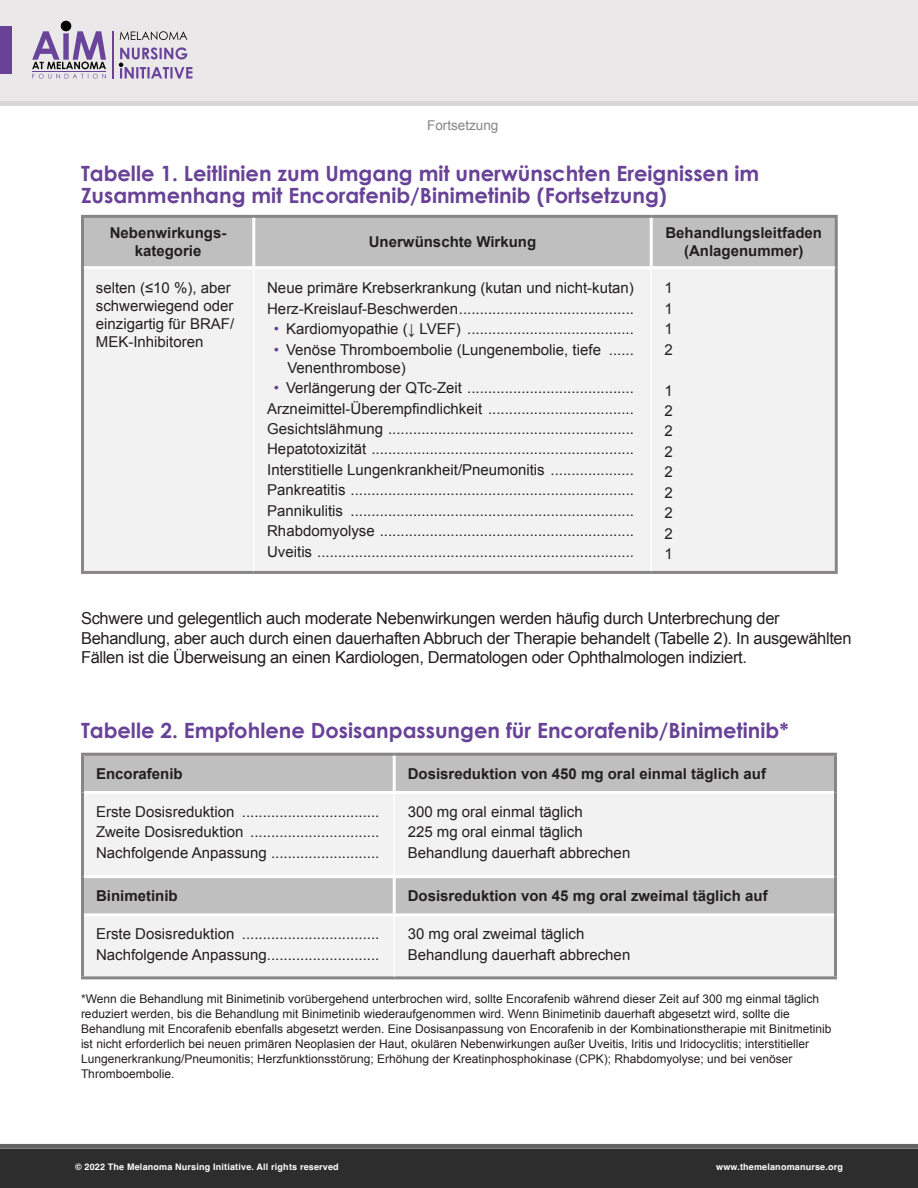
<style>
.page{position:relative;width:918px;height:1188px;background:#fff}
.page>*{position:absolute;margin:0;border:0;box-sizing:border-box;transform-origin:0 0}
.t1{font:700 21px/22.5px "Century Gothic";color:#684297}
.Paragraph_Body{font:16.5px/19.5px "Arial";letter-spacing:-.02em;color:#231f20}
.Table_Text_1{font:15px/18px "Arial";color:#231f20}
.Colnum_Title{font:700 15px/18px "Arial";color:#231f20;text-align:center}
.t2{font:13.5px "Arial";color:#878586}
.t3{font:12px/15px "Arial";color:#231f20}
.t4{font:700 9px "Helvetica";letter-spacing:.02em;color:#fff}
.s1{color:#684297}
</style>
<div class="page">
<div style="left:0;top:0;width:918px;height:101px;background:#eae8e8"></div>
<div style="left:0;top:101px;width:918px;height:5px;background:#d9d6d7"></div>
<div style="left:0;top:26px;width:12px;height:48px;background:#684297"></div>
<svg style="left:32px;top:31px;width:74px;height:48px"></svg>
<div style="left:61px;top:21px;width:10px;height:10px;background:#040503;border-radius:50%"></div>
<hr style="left:112px;top:31px;width:2px;height:48px;background:#6a449b">
<svg style="left:120px;top:31px;width:67px;height:9px"></svg>
<svg style="left:119px;top:47px;width:73px;height:32px"></svg>
<div style="left:0;top:1149px;width:918px;height:39px;background:#2e2d2e"></div>
<svg style="left:0;top:1144px;width:918px;height:5px;background:#6a6969"></svg>
<div style="left:84px;top:756px;width:750px;height:35px;background:#bfbfbf"></div>
<svg style="left:84px;top:794px;width:750px;height:182px;fill:#f2f2f2"></svg>
<hr style="left:81px;top:756px;width:3px;height:36px;background:#878586">
<hr style="left:81px;top:753px;width:313px;height:3px;background:#878586">
<hr style="left:394px;top:753px;width:443px;height:3px;background:#878586">
<hr style="left:81px;top:877px;width:3px;height:38px;background:#878586">
<hr style="left:81px;top:792px;width:3px;height:85px;background:#878586">
<hr style="left:81px;top:915px;width:3px;height:61px;background:#878586">
<hr style="left:81px;top:976px;width:313px;height:3px;background:#878586">
<hr style="left:394px;top:976px;width:443px;height:3px;background:#878586">
<hr style="left:834px;top:756px;width:3px;height:36px;background:#878586">
<hr style="left:834px;top:792px;width:3px;height:85px;background:#878586">
<hr style="left:834px;top:877px;width:3px;height:38px;background:#878586">
<hr style="left:834px;top:915px;width:3px;height:61px;background:#878586">
<hr style="left:393px;top:794px;width:2px;height:81px;background:#fff">
<hr style="left:393px;top:916px;width:2px;height:60px;background:#fff">
<hr style="left:393px;top:756px;width:3px;height:35px;background:#fff">
<hr style="left:84px;top:875px;width:310px;height:3px;background:#fff">
<hr style="left:394px;top:875px;width:440px;height:3px;background:#fff">
<hr style="left:393px;top:878px;width:3px;height:35px;background:#fff">
<hr style="left:84px;top:913px;width:310px;height:3px;background:#fff">
<hr style="left:394px;top:913px;width:440px;height:3px;background:#fff">
<div style="left:84px;top:218px;width:751px;height:48px;background:#bfbfbf"></div>
<div style="left:84px;top:269px;width:751px;height:302px;background:#f2f2f2"></div>
<hr style="left:81px;top:218px;width:3px;height:50px;background:#878586">
<hr style="left:81px;top:215px;width:173px;height:3px;background:#878586">
<hr style="left:254px;top:215px;width:397px;height:3px;background:#878586">
<hr style="left:651px;top:215px;width:187px;height:3px;background:#878586">
<hr style="left:81px;top:268px;width:3px;height:303px;background:#878586">
<hr style="left:81px;top:571px;width:173px;height:3px;background:#878586">
<hr style="left:254px;top:571px;width:397px;height:3px;background:#878586">
<hr style="left:651px;top:571px;width:187px;height:3px;background:#878586">
<hr style="left:835px;top:218px;width:3px;height:50px;background:#878586">
<hr style="left:835px;top:268px;width:3px;height:303px;background:#878586">
<hr style="left:253px;top:269px;width:2px;height:302px;background:#fff">
<hr style="left:650px;top:269px;width:2px;height:302px;background:#fff">
<hr style="left:252px;top:218px;width:3px;height:48px;background:#fff">
<hr style="left:650px;top:218px;width:3px;height:48px;background:#fff">
<p class="t2" style="left:427px;top:117px;width:73px">Fortsetzung</p>
<p class="t1" style="left:81px;top:161px;width:680px">Tabelle 1. Leitlinien zum Umgang mit unerwünschten Ereignissen im<br>Zusammenhang mit Encorafenib/Binimetinib (Fortsetzung)</p>
<p class="Colnum_Title" style="left:110px;top:225px;width:118px">Nebenwirkungs&shy;kategorie</p>
<p class="Colnum_Title" style="left:369px;top:234px;width:169px">Unerwünschte Wirkung</p>
<p class="Colnum_Title" style="left:665px;top:225px;width:158px">Behandlungsleitfaden (Anlagenummer)</p>
<p class="Table_Text_1" style="left:96px;top:279px;width:140px">selten (≤10 %), aber schwerwiegend oder einzigartig für BRAF/<br>MEK-Inhibitoren</p>
<p class="Table_Text_1" style="left:267px;top:279px;width:368px">Neue primäre Krebserkrankung (kutan und nicht-kutan)</p>
<p class="Table_Text_1" style="left:665px;top:279px;width:10px">1</p>
<p class="Table_Text_1" style="left:665px;top:300px;width:10px">1</p>
<p class="Table_Text_1" style="left:665px;top:320px;width:10px">1</p>
<p class="Table_Text_1" style="left:665px;top:341px;width:10px">2</p>
<p class="Table_Text_1" style="left:665px;top:382px;width:10px">1</p>
<p class="Table_Text_1" style="left:665px;top:402px;width:10px">2</p>
<p class="Table_Text_1" style="left:665px;top:422px;width:10px">2</p>
<p class="Table_Text_1" style="left:665px;top:443px;width:10px">2</p>
<p class="Table_Text_1" style="left:665px;top:463px;width:10px">2</p>
<p class="Table_Text_1" style="left:665px;top:484px;width:10px">2</p>
<p class="Table_Text_1" style="left:665px;top:504px;width:10px">2</p>
<p class="Table_Text_1" style="left:665px;top:525px;width:10px">2</p>
<p class="Table_Text_1" style="left:665px;top:545px;width:10px">1</p>
<p class="Table_Text_1" style="left:267px;top:300px;width:368px">Herz-Kreislauf-Beschwerden..........................................</p>
<p class="Table_Text_1" style="left:274px;top:320px;width:362px"><span class="s1">•</span> Kardiomyopathie (↓ LVEF) ........................................</p>
<p class="Table_Text_1" style="left:287px;top:341px;width:348px;text-indent:-14px"><span class="s1">•</span> Venöse Thromboembolie (Lungenembolie, tiefe ......<br>Venenthrombose)</p>
<p class="Table_Text_1" style="left:274px;top:379px;width:362px"><span class="s1">•</span> Verlängerung der QTc-Zeit ........................................</p>
<p class="Table_Text_1" style="left:267px;top:400px;width:368px">Arzneimittel-Überempfindlichkeit ...................................</p>
<p class="Table_Text_1" style="left:267px;top:420px;width:368px">Gesichtslähmung ...........................................................</p>
<p class="Table_Text_1" style="left:267px;top:440px;width:368px">Hepatotoxizität ...............................................................</p>
<p class="Table_Text_1" style="left:267px;top:461px;width:368px">Interstitielle Lungenkrankheit/Pneumonitis ....................</p>
<p class="Table_Text_1" style="left:267px;top:481px;width:368px">Pankreatitis ....................................................................</p>
<p class="Table_Text_1" style="left:267px;top:502px;width:368px">Pannikulitis ....................................................................</p>
<p class="Table_Text_1" style="left:267px;top:522px;width:368px">Rhabdomyolyse .............................................................</p>
<p class="Table_Text_1" style="left:267px;top:543px;width:368px">Uveitis ............................................................................</p>
<p class="Paragraph_Body" style="left:81px;top:609px;width:772px">Schwere und gelegentlich auch moderate Nebenwirkungen werden häufig durch Unterbrechung der<br>Behandlung, aber auch durch einen dauerhaften Abbruch der Therapie behandelt (Tabelle 2). In ausgewählten<br>Fällen ist die Überweisung an einen Kardiologen, Dermatologen oder Ophthalmologen indiziert.</p>
<p class="t1" style="left:81px;top:718px;width:709px">Tabelle 2. Empfohlene Dosisanpassungen für Encorafenib/Binimetinib*</p>
<p class="Colnum_Title" style="left:96px;top:765px;width:88px">Encorafenib</p>
<p class="Colnum_Title" style="left:408px;top:765px;width:360px">Dosisreduktion von 450 mg oral einmal täglich auf</p>
<p class="Table_Text_1" style="left:96px;top:803px;width:285px">Erste Dosisreduktion .................................</p>
<p class="Table_Text_1" style="left:96px;top:823px;width:285px">Zweite Dosisreduktion ...............................</p>
<p class="Table_Text_1" style="left:96px;top:844px;width:285px">Nachfolgende Anpassung ..........................</p>
<p class="Table_Text_1" style="left:408px;top:803px;width:177px">300 mg oral einmal täglich</p>
<p class="Table_Text_1" style="left:408px;top:823px;width:177px">225 mg oral einmal täglich</p>
<p class="Table_Text_1" style="left:408px;top:844px;width:224px">Behandlung dauerhaft abbrechen</p>
<p class="Colnum_Title" style="left:96px;top:887px;width:83px">Binimetinib</p>
<p class="Colnum_Title" style="left:408px;top:887px;width:362px">Dosisreduktion von 45 mg oral zweimal täglich auf</p>
<p class="Table_Text_1" style="left:96px;top:925px;width:285px">Erste Dosisreduktion .................................</p>
<p class="Table_Text_1" style="left:96px;top:946px;width:285px">Nachfolgende Anpassung...........................</p>
<p class="Table_Text_1" style="left:408px;top:925px;width:178px">30 mg oral zweimal täglich</p>
<p class="Table_Text_1" style="left:408px;top:946px;width:224px">Behandlung dauerhaft abbrechen</p>
<p class="t3" style="left:81px;top:991px;width:752px">*Wenn die Behandlung mit Binimetinib vorübergehend unterbrochen wird, sollte Encorafenib während dieser Zeit auf 300 mg einmal täglich reduziert werden, bis die Behandlung mit Binimetinib wiederaufgenommen wird. Wenn Binimetinib dauerhaft abgesetzt wird, sollte die Behandlung mit Encorafenib ebenfalls abgesetzt werden. Eine Dosisanpassung von Encorafenib in der Kombinationstherapie mit Binitmetinib ist nicht erforderlich bei neuen primären Neoplasien der Haut, okulären Nebenwirkungen außer Uveitis, Iritis und Iridocyclitis; interstitieller Lungenerkrankung/Pneumonitis; Herzfunktionsstörung; Erhöhung der Kreatinphosphokinase (CPK); Rhabdomyolyse; und bei venöser Thromboembolie.</p>
<p class="t4" style="left:75px;top:1161px;width:265px">© 2022 The Melanoma Nursing Initiative. All rights reserved</p>
<p class="t4" style="left:716px;top:1161px;width:128px">www.themelanomanurse.org</p>
</div>
